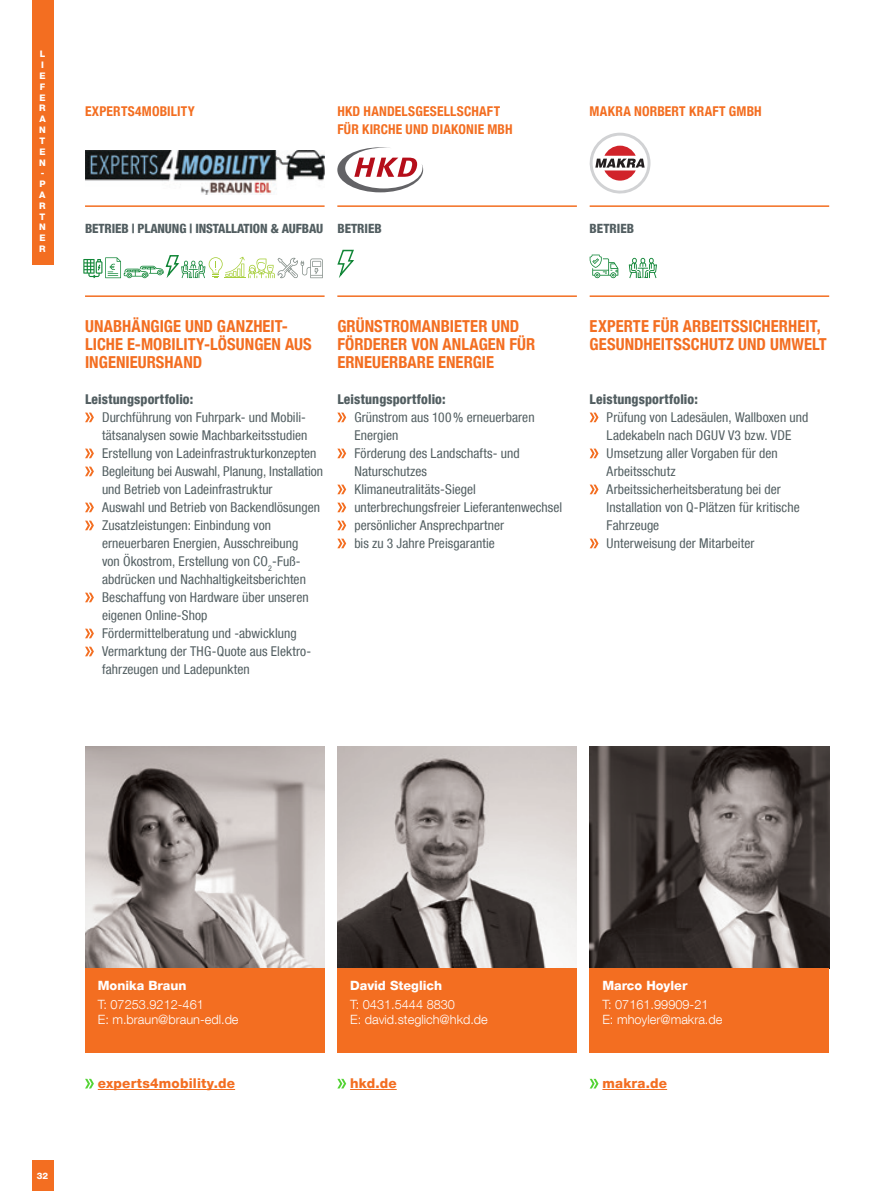
<style>
.page{position:relative;width:893px;height:1191px;background:#fff}
.page>*{position:absolute;margin:0;border:0;box-sizing:border-box;transform-origin:0 0}
.t1{font:700 condensed 16.5px/18px "Helvetica Neue";letter-spacing:.005em;color:#f36e21}
.t2{font:condensed 13.5px/18px "Helvetica Neue LT Com";letter-spacing:.005em;color:#525e61}
.t3{font:700 condensed 13.5px/18px "Helvetica Neue";letter-spacing:.015em;color:#f36e21}
.t4{font:800 condensed 13.5px "Helvetica Neue LT Com";letter-spacing:.01em;color:#525e61}
.t5{font:800 13.5px "Helvetica Neue LT Com";letter-spacing:.015em;color:#f36e21}
.t6{font:300 12.75px/15.3px "Helvetica Neue LT Com";color:#fff}
.t7{font:800 condensed 12.75px "Helvetica Neue LT Com";letter-spacing:-.01em;color:#525e61}
.t8{font:800 12.75px "Helvetica Neue LT Com";color:#fff}
.t9{font:800 9px/10.8px "Helvetica Neue LT Com";color:#fff}
</style>
<div class="page">
<img style="left:590px;top:746px;width:239px;height:221px">
<div style="left:590px;top:967px;width:239px;height:85px;background:#f36e21"></div>
<svg style="left:590px;top:412px;width:8px;height:10px"></svg>
<svg style="left:590px;top:448px;width:8px;height:10px"></svg>
<svg style="left:590px;top:484px;width:8px;height:10px"></svg>
<svg style="left:590px;top:538px;width:8px;height:10px"></svg>
<hr style="left:602px;top:1089px;width:65px;height:1px;background:#f36e21">
<svg style="left:590px;top:1078px;width:8px;height:10px"></svg>
<img style="left:85px;top:746px;width:240px;height:221px">
<div style="left:85px;top:967px;width:240px;height:85px;background:#f36e21"></div>
<svg style="left:85px;top:412px;width:9px;height:10px"></svg>
<svg style="left:85px;top:448px;width:9px;height:10px"></svg>
<svg style="left:85px;top:466px;width:9px;height:10px"></svg>
<svg style="left:85px;top:502px;width:9px;height:10px"></svg>
<svg style="left:85px;top:520px;width:9px;height:10px"></svg>
<svg style="left:85px;top:592px;width:9px;height:10px"></svg>
<svg style="left:85px;top:628px;width:9px;height:10px"></svg>
<svg style="left:85px;top:646px;width:9px;height:10px"></svg>
<hr style="left:98px;top:1089px;width:137px;height:1px;background:#f36e21">
<svg style="left:85px;top:1078px;width:9px;height:10px"></svg>
<img style="left:85px;top:151px;width:240px;height:44px">
<img style="left:337px;top:746px;width:240px;height:221px">
<div style="left:337px;top:967px;width:240px;height:85px;background:#f36e21"></div>
<svg style="left:337px;top:412px;width:9px;height:10px"></svg>
<svg style="left:337px;top:448px;width:9px;height:10px"></svg>
<svg style="left:337px;top:484px;width:9px;height:10px"></svg>
<svg style="left:337px;top:502px;width:9px;height:10px"></svg>
<svg style="left:337px;top:520px;width:9px;height:10px"></svg>
<svg style="left:337px;top:538px;width:9px;height:10px"></svg>
<svg style="left:337px;top:147px;width:86px;height:45px"></svg>
<svg style="left:337px;top:249px;width:17px;height:29px"></svg>
<hr style="left:350px;top:1089px;width:47px;height:1px;background:#f36e21">
<svg style="left:337px;top:1078px;width:9px;height:10px"></svg>
<svg style="left:629px;top:258px;width:28px;height:20px"></svg>
<svg style="left:590px;top:255px;width:28px;height:23px"></svg>
<hr style="left:85px;top:205px;width:240px;height:2px;background:#f36e21">
<hr style="left:85px;top:295px;width:240px;height:2px;background:#f36e21">
<hr style="left:337px;top:205px;width:240px;height:2px;background:#f36e21">
<hr style="left:337px;top:295px;width:240px;height:2px;background:#f36e21">
<hr style="left:590px;top:205px;width:239px;height:2px;background:#f36e21">
<hr style="left:590px;top:295px;width:239px;height:2px;background:#f36e21">
<svg style="left:83px;top:255px;width:240px;height:24px"></svg>
<svg style="left:589px;top:133px;width:61px;height:61px"></svg>
<div style="left:32px;top:1160px;width:21px;height:31px;background:#f36e21"></div>
<div style="left:32px;top:0;width:21px;height:265px;background:#f36e21"></div>
<p class="t9" style="left:39px;top:49px;width:8px">L<br>I<br>E<br>F<br>E<br>R<br>A<br>N<br>T<br>E<br>N -<br>P<br>A<br>R<br>T<br>N<br>E<br>R</p>
<p class="t3" style="left:85px;top:101px;width:111px">EXPERTS4MOBILITY</p>
<p class="t3" style="left:337px;top:101px;width:177px">HKD HANDELSGESELLSCHAFT<br>FÜR KIRCHE UND DIAKONIE MBH</p>
<p class="t3" style="left:590px;top:101px;width:174px">MAKRA NORBERT KRAFT GMBH</p>
<p class="t7" style="left:85px;top:221px;width:240px">BETRIEB | PLANUNG | INSTALLATION &amp; AUFBAU</p>
<p class="t7" style="left:337px;top:221px;width:46px">BETRIEB</p>
<p class="t7" style="left:590px;top:221px;width:46px">BETRIEB</p>
<p class="t1" style="left:85px;top:316px;width:228px">UNABHÄNGIGE UND GANZHEIT-<br>LICHE E-MOBILITY-LÖSUNGEN AUS<br>INGENIEURSHAND</p>
<p class="t4" style="left:85px;top:391px;width:110px">Leistungsportfolio:</p>
<p class="t2" style="left:102px;top:408px;width:222px">Durchführung von Fuhrpark- und Mobili&shy;tätsanalysen sowie Machbarkeitsstudien Erstellung von Ladeinfrastrukturkonzepten Begleitung bei Auswahl, Planung, Installation und Betrieb von Ladeinfrastruktur<br>Auswahl und Betrieb von Backendlösungen Zusatzleistungen: Einbindung von erneuerbaren Energien, Ausschreibung<br>von Ökostrom, Erstellung von CO<sub>2</sub>-Fuß&shy;abdrücken und Nachhaltigkeitsberichten Beschaffung von Hardware über unseren eigenen Online-Shop<br>Fördermittelberatung und -abwicklung Vermarktung der THG-Quote aus Elektro&shy;fahrzeugen und Ladepunkten</p>
<p class="t1" style="left:337px;top:316px;width:200px">GRÜNSTROMANBIETER UND<br>FÖRDERER VON ANLAGEN FÜR<br>ERNEUERBARE ENERGIE</p>
<p class="t4" style="left:337px;top:391px;width:110px">Leistungsportfolio:</p>
<p class="t2" style="left:354px;top:408px;width:209px">Grünstrom aus 100% erneuerbaren<br>Energien<br>Förderung des Landschafts- und<br>Naturschutzes<br>Klimaneutralitäts-Siegel unterbrechungsfreier Lieferantenwechsel persönlicher Ansprechpartner<br>bis zu 3 Jahre Preisgarantie</p>
<p class="t1" style="left:590px;top:316px;width:239px">EXPERTE FÜR ARBEITSSICHERHEIT,<br>GESUNDHEITSSCHUTZ UND UMWELT</p>
<p class="t4" style="left:590px;top:391px;width:110px">Leistungsportfolio:</p>
<p class="t2" style="left:607px;top:408px;width:203px">Prüfung von Ladesäulen, Wallboxen und<br>Ladekabeln nach DGUV V3 bzw. VDE<br>Umsetzung aller Vorgaben für den<br>Arbeitsschutz<br>Arbeitssicherheitsberatung bei der<br>Installation von Q-Plätzen für kritische<br>Fahrzeuge<br>Unterweisung der Mitarbeiter</p>
<p class="t9" style="left:37px;top:1169px;width:13px">32</p>
<p class="t8" style="left:98px;top:977px;width:90px">Monika Braun</p>
<p class="t6" style="left:98px;top:996px;width:142px">T: 07253.9212-461<br>E: m.braun@braun-edl.de</p>
<p class="t5" style="left:98px;top:1075px;width:139px">experts4mobility.de</p>
<p class="t8" style="left:350px;top:977px;width:94px">David Steglich</p>
<p class="t6" style="left:350px;top:996px;width:139px">T: 0431.5444 8830<br>E: david.steglich@hkd.de</p>
<p class="t5" style="left:350px;top:1075px;width:48px">hkd.de</p>
<p class="t8" style="left:602px;top:977px;width:87px">Marco Hoyler</p>
<p class="t6" style="left:602px;top:996px;width:122px">T: 07161.99909-21<br>E: mhoyler@makra.de</p>
<p class="t5" style="left:602px;top:1075px;width:66px">makra.de</p>
</div>
